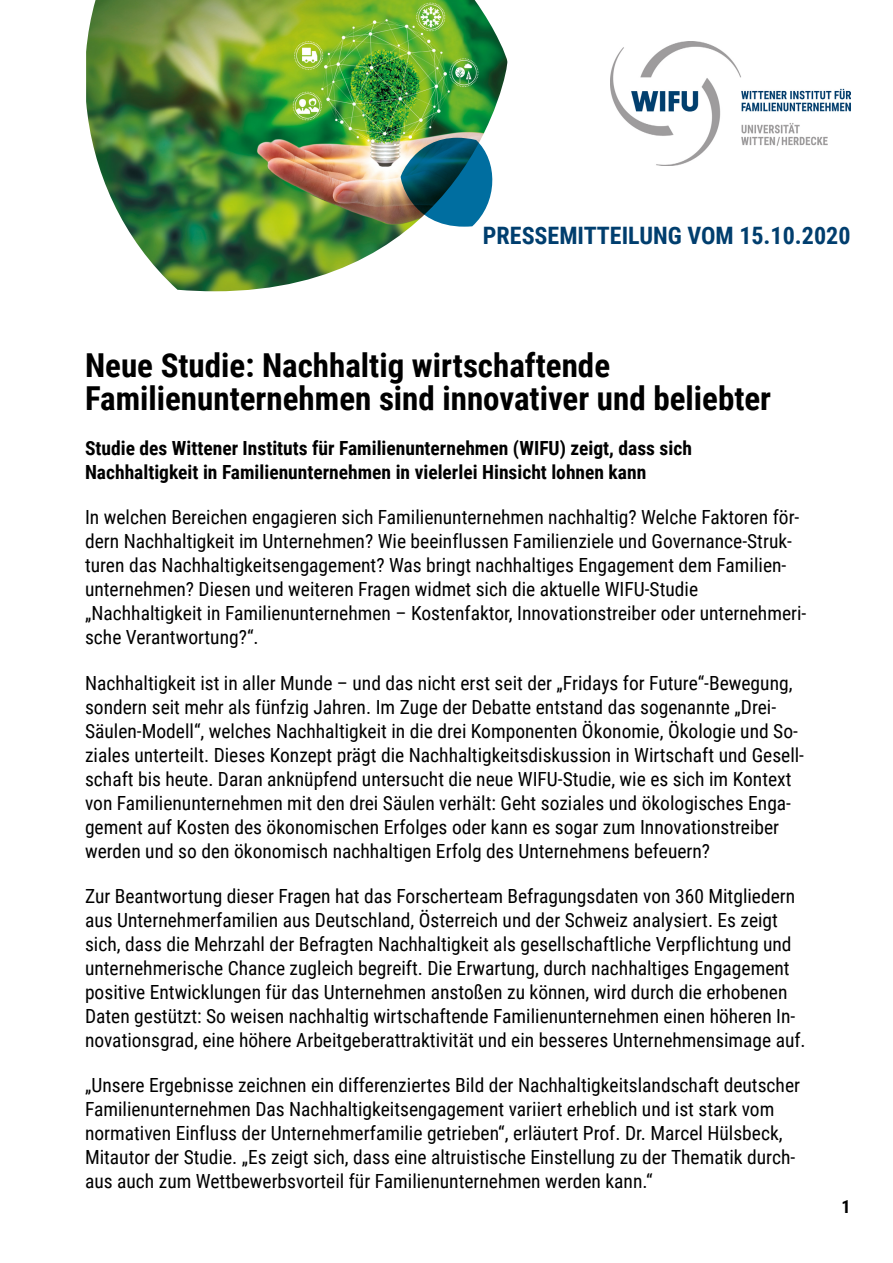
<style>
.page{position:relative;width:893px;height:1263px;background:#fff}
.page>*{position:absolute;margin:0;border:0;box-sizing:border-box;transform-origin:0 0}
.t1{font:700 33px/33px "Roboto Condensed";color:#000}
.t2{font:700 24px "Roboto Condensed";color:#003e6e}
.t3{font:19.5px/24px "Roboto Condensed";color:#000}
.t4{font:700 19.5px/24px "Roboto Condensed";color:#000}
.t5{font:700 18px "Roboto Condensed";color:#000}
</style>
<div class="page">
<img style="left:86px;top:0;width:422px;height:291px">
<svg style="left:400px;top:138px;width:98px;height:89px;background:#407c8e"></svg>
<img style="left:610px;top:42px;width:240px;height:124px">
<p class="t2" style="left:483px;top:219px;width:369px">PRESSEMITTEILUNG VOM 15.10.2020</p>
<h1 class="t1" style="left:85px;top:347px;width:688px">Neue Studie: Nachhaltig wirtschaftende<br>Familienunternehmen sind innovativer und beliebter</h1>
<p class="t4" style="left:85px;top:435px;width:608px">Studie des Wittener Instituts für Familienunternehmen (WIFU) zeigt, dass sich<br>Nachhaltigkeit in Familienunternehmen in vielerlei Hinsicht lohnen kann</p>
<p class="t3" style="left:85px;top:505px;width:723px">In welchen Bereichen engagieren sich Familienunternehmen nachhaltig? Welche Faktoren för&shy;dern Nachhaltigkeit im Unternehmen? Wie beeinflussen Familienziele und Governance-Struk&shy;turen das Nachhaltigkeitsengagement? Was bringt nachhaltiges Engagement dem Familien&shy;unternehmen? Diesen und weiteren Fragen widmet sich die aktuelle WIFU-Studie „Nachhaltigkeit in Familienunternehmen – Kostenfaktor, Innovationstreiber oder unternehmeri&shy;sche Verantwortung?“.</p>
<p class="t3" style="left:85px;top:670px;width:721px">Nachhaltigkeit ist in aller Munde – und das nicht erst seit der „Fridays for Future“-Bewegung, sondern seit mehr als fünfzig Jahren. Im Zuge der Debatte entstand das sogenannte „Drei-Säulen-Modell“, welches Nachhaltigkeit in die drei Komponenten Ökonomie, Ökologie und So&shy;ziales unterteilt. Dieses Konzept prägt die Nachhaltigkeitsdiskussion in Wirtschaft und Gesell&shy;schaft bis heute. Daran anknüpfend untersucht die neue WIFU-Studie, wie es sich im Kontext von Familienunternehmen mit den drei Säulen verhält: Geht soziales und ökologisches Enga&shy;gement auf Kosten des ökonomischen Erfolges oder kann es sogar zum Innovationstreiber werden und so den ökonomisch nachhaltigen Erfolg des Unternehmens befeuern?</p>
<p class="t3" style="left:85px;top:883px;width:722px">Zur Beantwortung dieser Fragen hat das Forscherteam Befragungsdaten von 360 Mitgliedern aus Unternehmerfamilien aus Deutschland, Österreich und der Schweiz analysiert. Es zeigt sich, dass die Mehrzahl der Befragten Nachhaltigkeit als gesellschaftliche Verpflichtung und unternehmerische Chance zugleich begreift. Die Erwartung, durch nachhaltiges Engagement positive Entwicklungen für das Unternehmen anstoßen zu können, wird durch die erhobenen Daten gestützt: So weisen nachhaltig wirtschaftende Familienunternehmen einen höheren In&shy;novationsgrad, eine höhere Arbeitgeberattraktivität und ein besseres Unternehmensimage auf.</p>
<p class="t3" style="left:85px;top:1072px;width:716px">„Unsere Ergebnisse zeichnen ein differenziertes Bild der Nachhaltigkeitslandschaft deutscher Familienunternehmen Das Nachhaltigkeitsengagement variiert erheblich und ist stark vom normativen Einfluss der Unternehmerfamilie getrieben“, erläutert Prof. Dr. Marcel Hülsbeck, Mitautor der Studie. „Es zeigt sich, dass eine altruistische Einstellung zu der Thematik durch&shy;aus auch zum Wettbewerbsvorteil für Familienunternehmen werden kann.“</p>
<p class="t5" style="left:841px;top:1194px;width:11px">1</p>
</div>
